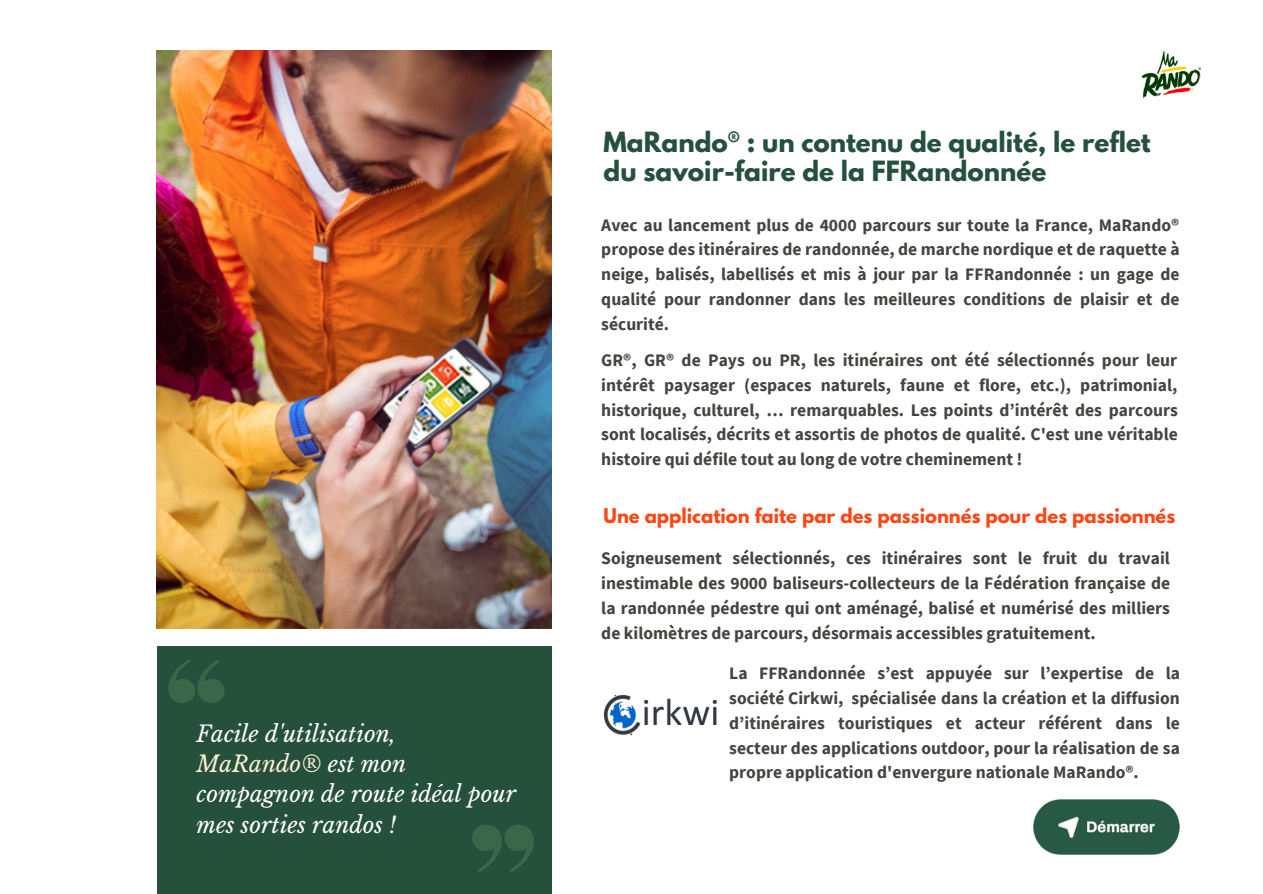
<style>
.page{position:relative;width:1263px;height:894px;background:#fff}
.page>*{position:absolute;margin:0;border:0;box-sizing:border-box;transform-origin:0 0}
.t1{font:700 24.75px/28.8px "League Spartan";color:#24503c}
.t2{font:italic 22.35px/30.3px "Libre Baskerville";color:#fff}
.t3{font:700 18px "League Spartan";color:#ff4716}
.t4{font:700 17.55px/24.8px "Source Sans Pro";color:#444440;text-align:justify}
.s1{color:#fdedd6}
</style>
<div class="page">
<div style="left:157px;top:645px;width:394px;height:248px;background:#24503c"></div>
<img style="left:157px;top:50px;width:394px;height:578px">
<svg style="left:168px;top:660px;width:56px;height:42px"></svg>
<svg style="left:472px;top:825px;width:62px;height:47px"></svg>
<img style="left:1034px;top:799px;width:146px;height:55px">
<img style="left:1141px;top:51px;width:60px;height:48px">
<img style="left:603px;top:695px;width:114px;height:41px">
<p class="t2" style="left:197px;top:718px;width:321px">Facile d'utilisation,<br><span class="s1">MaRando®</span> est mon compagnon de route idéal pour mes sorties randos !</p>
<h1 class="t1" style="left:604px;top:131px;width:548px">MaRando® : un contenu de qualité, le reflet du savoir-faire de la FFRandonnée</h1>
<p class="t4" style="left:601px;top:212px;width:580px">Avec au lancement plus de 4000 parcours sur toute la France, MaRando® propose des itinéraires de randonnée, de marche nordique et de raquette à neige, balisés, labellisés et mis à jour par la FFRandonnée : un gage de qualité pour randonner dans les meilleures conditions de plaisir et de sécurité.</p>
<p class="t4" style="left:601px;top:347px;width:578px">GR®, GR® de Pays ou PR, les itinéraires ont été sélectionnés pour leur intérêt paysager (espaces naturels, faune et flore, etc.), patrimonial, historique, culturel, … remarquables. Les points d’intérêt des parcours sont localisés, décrits et assortis de photos de qualité. C'est une véritable histoire qui défile tout au long de votre cheminement !</p>
<p class="t3" style="left:604px;top:506px;width:573px">Une application faite par des passionnés pour des passionnés</p>
<p class="t4" style="left:601px;top:545px;width:570px">Soigneusement sélectionnés, ces itinéraires sont le fruit du travail inestimable des 9000 baliseurs-collecteurs de la Fédération française de la randonnée pédestre qui ont aménagé, balisé et numérisé des milliers de kilomètres de parcours, désormais accessibles gratuitement.</p>
<p class="t4" style="left:729px;top:660px;width:452px">La FFRandonnée s’est appuyée sur l’expertise de la société Cirkwi, spécialisée dans la création et la diffusion d’itinéraires touristiques et acteur référent dans le secteur des applications outdoor, pour la réalisation de sa propre application d'envergure nationale MaRando®.</p>
</div>
